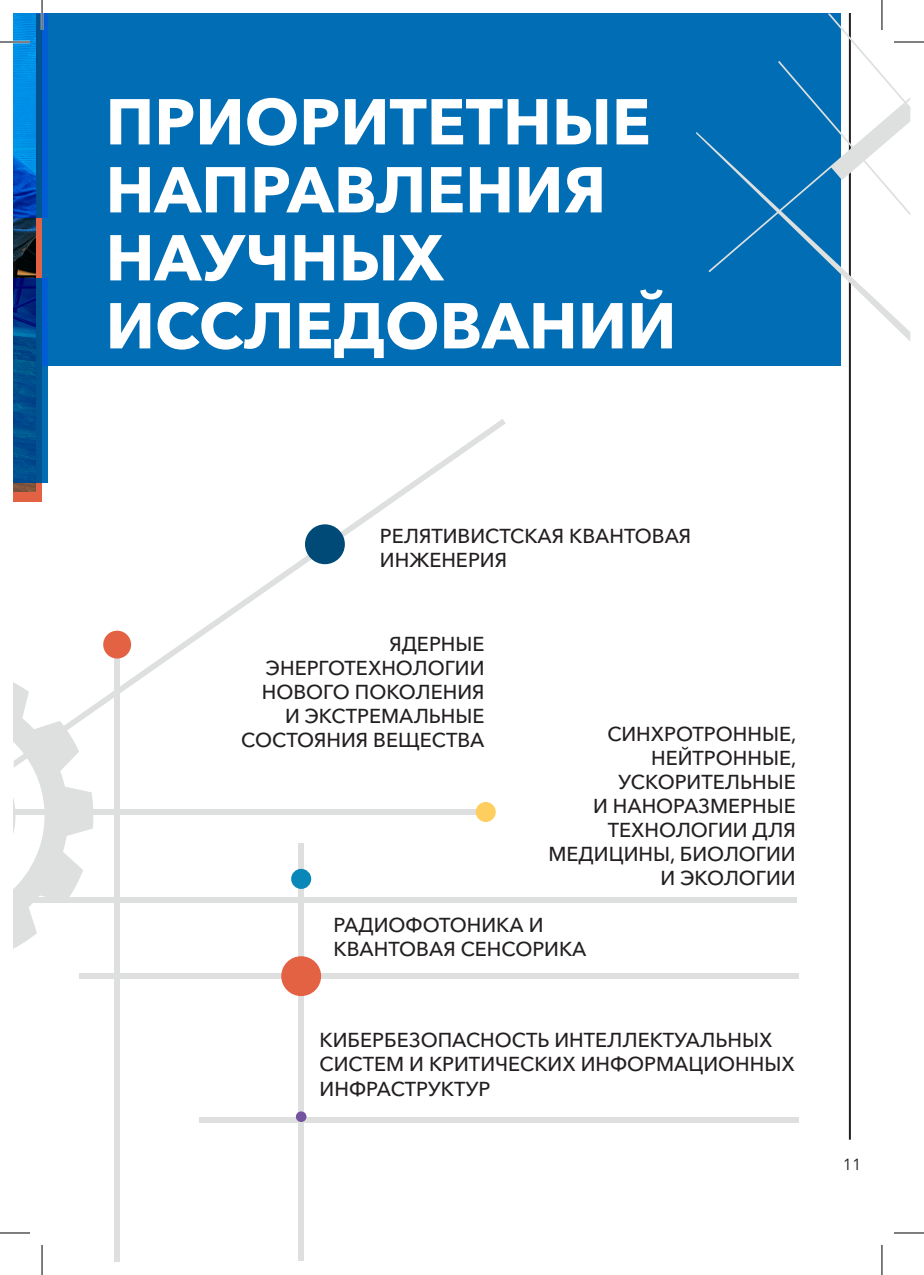
<style>
.page{position:relative;width:924px;height:1275px;background:#fff}
.page>*{position:absolute;margin:0;border:0;box-sizing:border-box;transform-origin:0 0}
.t1{font:700 64px/68px "Avenir Next Cyr";color:#fff}
.t2{font:500 20px/24px "Avenir Next Cyr";color:#231f20}
.t3{font:16px "Avenir Next Cyr";color:#231f20}
</style>
<div class="page">
<hr style="left:848px;top:14px;width:2px;height:1125px;background:#231f20">
<div style="left:14px;top:14px;width:826px;height:352px;background:#006db4"></div>
<div style="left:14px;top:14px;width:28px;height:487px;background:#e46244"></div>
<img style="left:14px;top:218px;width:22px;height:60px">
<svg style="left:14px;top:278px;width:34px;height:141px;background:#004893"></svg>
<svg style="left:14px;top:14px;width:34px;height:204px;background:#006fcc"></svg>
<svg style="left:695px;top:14px;width:214px;height:328px"></svg>
<svg style="left:14px;top:768px;width:80px;height:180px"></svg>
<div style="left:14px;top:809px;width:471px;height:6px;background:#dde0df"></div>
<div style="left:79px;top:973px;width:719px;height:6px;background:#dde0df"></div>
<div style="left:199px;top:1116px;width:599px;height:6px;background:#dde0df"></div>
<div style="left:14px;top:897px;width:782px;height:6px;background:#dde0df"></div>
<svg style="left:14px;top:419px;width:491px;height:349px"></svg>
<div style="left:114px;top:643px;width:6px;height:618px;background:#dde0df"></div>
<div style="left:298px;top:843px;width:6px;height:418px;background:#dde0df"></div>
<div style="left:291px;top:869px;width:20px;height:20px;background:#0987b9;border-radius:50%"></div>
<div style="left:296px;top:1111px;width:10px;height:11px;background:#74539f;border-radius:50%"></div>
<div style="left:281px;top:956px;width:40px;height:40px;background:#e46244;border-radius:50%"></div>
<div style="left:305px;top:524px;width:40px;height:40px;background:#004a78;border-radius:50%"></div>
<div style="left:103px;top:630px;width:28px;height:28px;background:#e46244;border-radius:50%"></div>
<div style="left:475px;top:802px;width:20px;height:20px;background:#fecf5f;border-radius:50%"></div>
<hr style="left:0;top:41px;width:30px;height:2px;background:#fff">
<hr style="left:893px;top:41px;width:30px;height:2px;background:#fff">
<hr style="left:41px;top:0;width:2px;height:30px;background:#fff">
<hr style="left:880px;top:0;width:2px;height:30px;background:#fff">
<hr style="left:0;top:42px;width:30px;height:1px;background:#000">
<hr style="left:893px;top:42px;width:30px;height:1px;background:#000">
<hr style="left:0;top:1232px;width:30px;height:1px;background:#000">
<hr style="left:893px;top:1232px;width:30px;height:1px;background:#000">
<hr style="left:42px;top:0;width:1px;height:30px;background:#000">
<hr style="left:42px;top:1245px;width:1px;height:30px;background:#000">
<hr style="left:881px;top:0;width:1px;height:30px;background:#000">
<hr style="left:881px;top:1245px;width:1px;height:30px;background:#000">
<h1 class="t1" style="left:105px;top:87px;width:572px">ПРИОРИТЕТНЫЕ<br>НАПРАВЛЕНИЯ<br>НАУЧНЫХ<br>ИССЛЕДОВАНИЙ</h1>
<p class="t2" style="left:380px;top:524px;width:312px">РЕЛЯТИВИСТСКАЯ КВАНТОВАЯ<br>ИНЖЕНЕРИЯ</p>
<p class="t2" style="left:241px;top:632px;width:244px;text-align:right">ЯДЕРНЫЕ<br>ЭНЕРГОТЕХНОЛОГИИ<br>НОВОГО ПОКОЛЕНИЯ<br>И ЭКСТРЕМАЛЬНЫЕ<br>СОСТОЯНИЯ ВЕЩЕСТВА</p>
<p class="t2" style="left:548px;top:722px;width:249px;text-align:right">СИНХРОТРОННЫЕ,<br>НЕЙТРОННЫЕ,<br>УСКОРИТЕЛЬНЫЕ<br>И НАНОРАЗМЕРНЫЕ<br>ТЕХНОЛОГИИ ДЛЯ<br>МЕДИЦИНЫ, БИОЛОГИИ<br>И ЭКОЛОГИИ</p>
<p class="t2" style="left:333px;top:913px;width:254px">РАДИОФОТОНИКА И<br>КВАНТОВАЯ СЕНСОРИКА</p>
<p class="t2" style="left:319px;top:1028px;width:476px">КИБЕРБЕЗОПАСНОСТЬ ИНТЕЛЛЕКТУАЛЬНЫХ<br>СИСТЕМ И КРИТИЧЕСКИХ ИНФОРМАЦИОННЫХ<br>ИНФРАСТРУКТУР</p>
<p class="t3" style="left:842px;top:1154px;width:20px">11</p>
</div>
